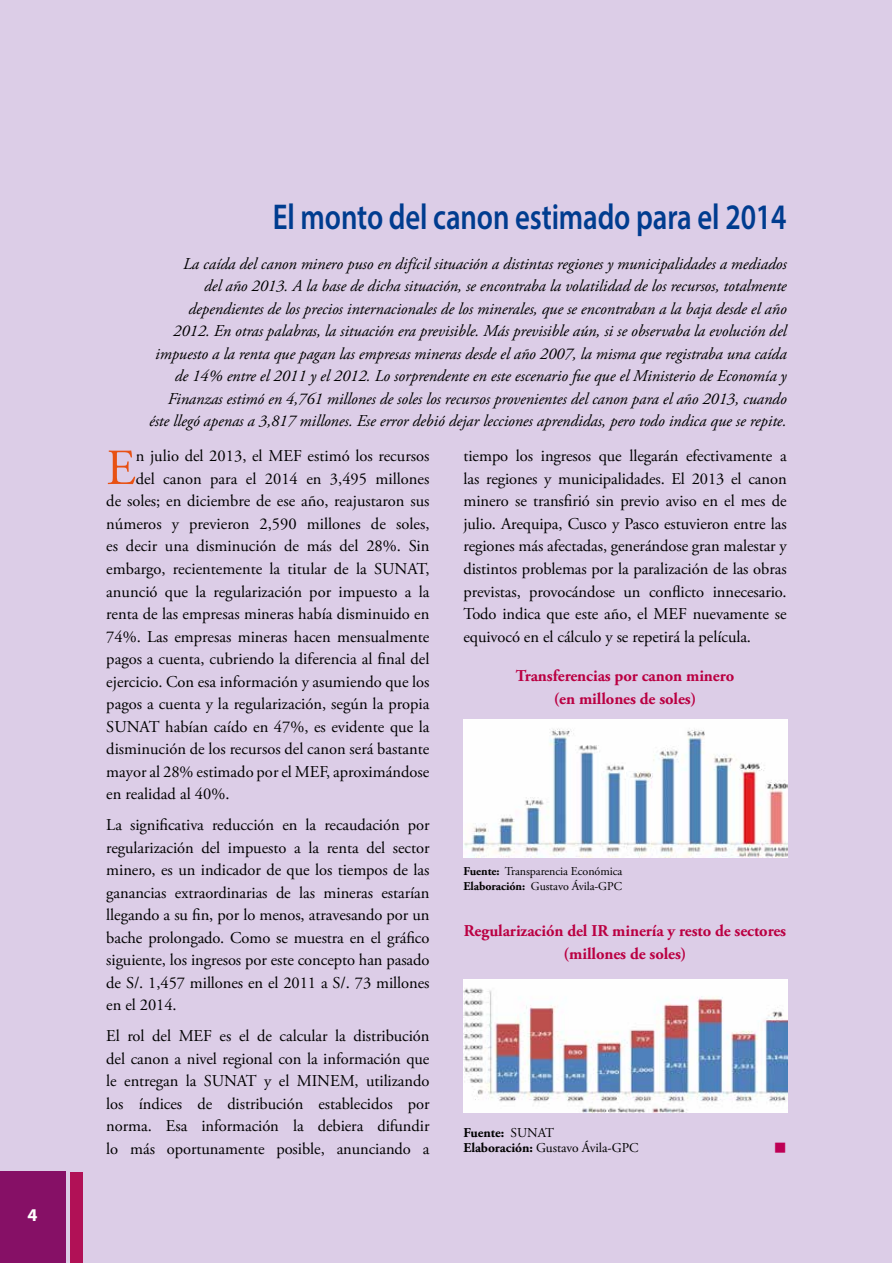
<style>
.page{position:relative;width:893px;height:1263px;background:#fff}
.page>*{position:absolute;margin:0;border:0;box-sizing:border-box;transform-origin:0 0}
.t1{font:50.4px "Adobe Garamond Pro";color:#e85113}
.t2{font:600 36px "Myriad Pro";letter-spacing:-.005em;color:#003c8f;scale:.8 1}
.t3{font:700 18px "Myriad Pro";color:#fff}
.t4{font:17.25px "Wingdings";color:#be0055}
.t5{font:16.5px/22.5px "Adobe Garamond Pro";color:#000;text-align:justify}
.t6{font:italic 16.5px/22.5px "Adobe Garamond Pro";letter-spacing:-.005em;color:#000;text-align:right}
.t7{font:700 16.5px/22.5px "Adobe Garamond Pro";letter-spacing:-.005em;color:#ba0042;text-align:center}
.t8{font:13.5px/15px "Adobe Garamond Pro";letter-spacing:-.005em;color:#000}
.t9{font:12px/15px "Adobe Garamond Pro";letter-spacing:-.005em;color:#000}
.s1{font-weight:700}
</style>
<div class="page">
<div style="left:0;top:0;width:892px;height:1263px;background:#dccde7"></div>
<div style="left:0;top:1171px;width:66px;height:92px;background:#861066"></div>
<div style="left:70px;top:1171px;width:13px;height:92px;background:#b11156"></div>
<img style="left:463px;top:720px;width:324px;height:137px">
<img style="left:463px;top:979px;width:324px;height:133px">
<p class="t3" style="left:28px;top:1203px;width:11px">4</p>
<h2 class="t2" style="left:273px;top:194px;width:644px">El monto del canon estimado para el 2014</h2>
<p class="t6" style="left:149px;top:252px;width:639px">La caída del canon minero puso en difícil situación a distintas regiones y municipalidades a mediados<br>del año 2013. A la base de dicha situación, se encontraba la volatilidad de los recursos, totalmente dependientes de los precios internacionales de los minerales, que se encontraban a la baja desde el año 2012. En otras palabras, la situación era previsible. Más previsible aún, si se observaba la evolución del impuesto a la renta que pagan las empresas mineras desde el año 2007, la misma que registraba una caída de 14% entre el 2011 y el 2012. Lo sorprendente en este escenario fue que el Ministerio de Economía y Finanzas estimó en 4,761 millones de soles los recursos provenientes del canon para el año 2013, cuando éste llegó apenas a 3,817 millones. Ese error debió dejar lecciones aprendidas, pero todo indica que se repite.</p>
<h1 class="t1" style="left:106px;top:438px;width:31px">E</h1>
<p class="t5" style="left:136px;top:446px;width:295px">n julio del 2013, el MEF estimó los recursos</p>
<p class="t5" style="left:136px;top:468px;width:295px">del canon para el 2014 en 3,495 millones</p>
<p class="t5" style="left:106px;top:491px;width:325px">de soles; en diciembre de ese año, reajustaron sus</p>
<p class="t5" style="left:106px;top:513px;width:325px">números y previeron 2,590 millones de soles,</p>
<p class="t5" style="left:106px;top:536px;width:325px">es decir una disminución de más del 28%. Sin</p>
<p class="t5" style="left:106px;top:558px;width:325px">embargo, recientemente la titular de la SUNAT,</p>
<p class="t5" style="left:106px;top:581px;width:325px">anunció que la regularización por impuesto a la</p>
<p class="t5" style="left:106px;top:603px;width:325px">renta de las empresas mineras había disminuido en</p>
<p class="t5" style="left:106px;top:626px;width:325px">74%. Las empresas mineras hacen mensualmente</p>
<p class="t5" style="left:106px;top:648px;width:325px">pagos a cuenta, cubriendo la diferencia al final del</p>
<p class="t5" style="left:106px;top:671px;width:325px">ejercicio. Con esa información y asumiendo que los</p>
<p class="t5" style="left:106px;top:693px;width:325px">pagos a cuenta y la regularización, según la propia</p>
<p class="t5" style="left:106px;top:716px;width:325px">SUNAT habían caído en 47%, es evidente que la</p>
<p class="t5" style="left:106px;top:738px;width:325px">disminución de los recursos del canon será bastante</p>
<p class="t5" style="left:106px;top:761px;width:325px">mayor al 28% estimado por el MEF, aproximándose</p>
<p class="t5" style="left:106px;top:783px;width:125px">en realidad al 40%.</p>
<p class="t5" style="left:106px;top:814px;width:325px">La significativa reducción en la recaudación por regularización del impuesto a la renta del sector minero, es un indicador de que los tiempos de las ganancias extraordinarias de las mineras estarían llegando a su fin, por lo menos, atravesando por un bache prolongado. Como se muestra en el gráfico siguiente, los ingresos por este concepto han pasado de S/. 1,457 millones en el 2011 a S/. 73 millones en el 2014.</p>
<p class="t5" style="left:106px;top:1025px;width:325px">El rol del MEF es el de calcular la distribución del canon a nivel regional con la información que le entregan la SUNAT y el MINEM, utilizando los índices de distribución establecidos por norma. Esa información la debiera difundir lo más oportunamente posible, anunciando a</p>
<p class="t5" style="left:463px;top:446px;width:325px">tiempo los ingresos que llegarán efectivamente a las regiones y municipalidades. El 2013 el canon minero se transfirió sin previo aviso en el mes de julio. Arequipa, Cusco y Pasco estuvieron entre las regiones más afectadas, generándose gran malestar y distintos problemas por la paralización de las obras previstas, provocándose un conflicto innecesario.<br>Todo indica que este año, el MEF nuevamente se equivocó en el cálculo y se repetirá la película.</p>
<p class="t7" style="left:516px;top:665px;width:220px">Transferencias por canon minero (en millones de soles)</p>
<p class="t9" style="left:463px;top:864px;width:160px"><span class="s1">Fuente:</span> Transparencia Económica<br><span class="s1">Elaboración:</span> Gustavo Ávila-GPC</p>
<p class="t7" style="left:464px;top:920px;width:324px">Regularización del IR minería y resto de sectores (millones de soles)</p>
<p class="t8" style="left:463px;top:1126px;width:177px"><span class="s1">Fuente:</span> SUNAT<br><span class="s1">Elaboración:</span> Gustavo Ávila-GPC</p>
<p class="t4" style="left:774px;top:1139px;width:14px">■</p>
</div>
